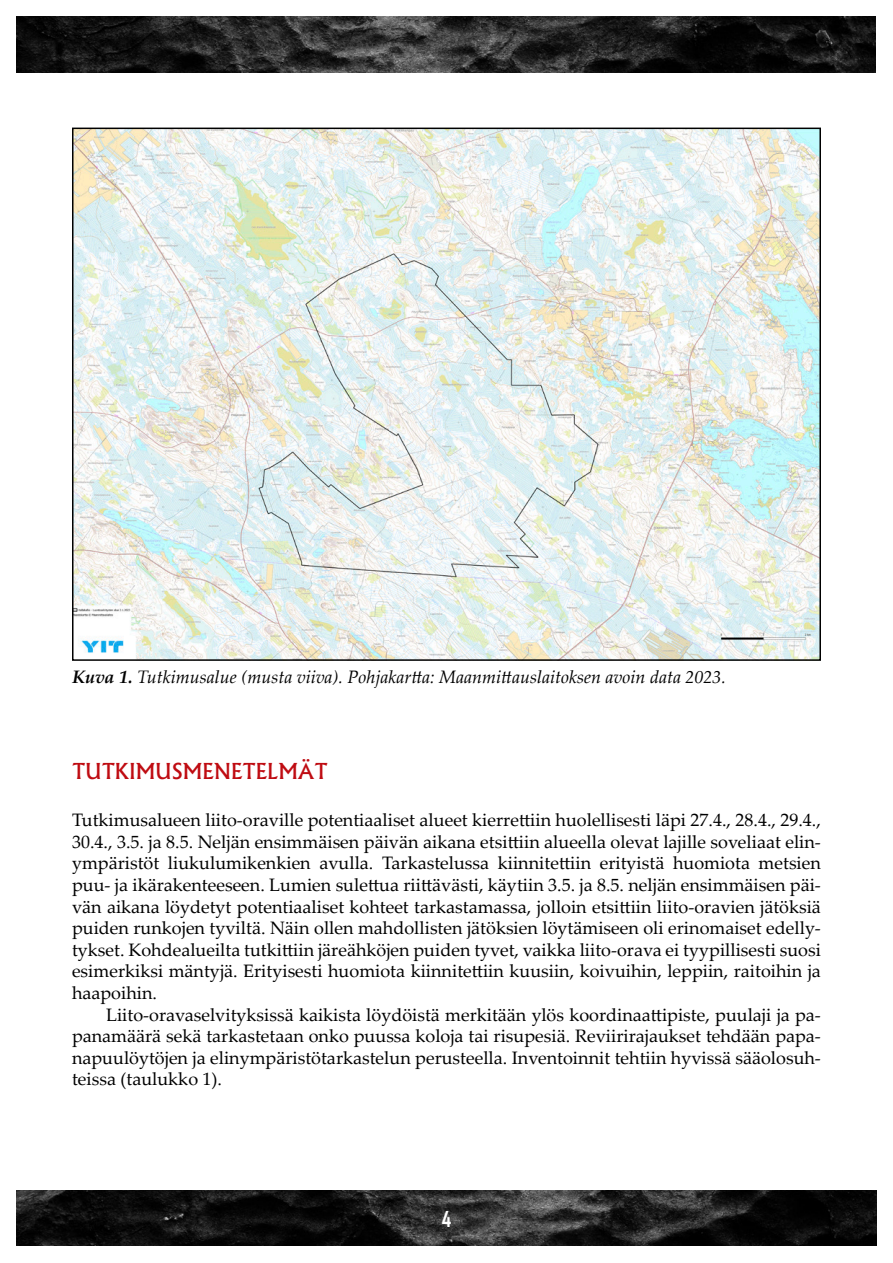
<style>
.page{position:relative;width:893px;height:1263px;background:#fff}
.page>*{position:absolute;margin:0;border:0;box-sizing:border-box;transform-origin:0 0}
.Perusotsikko{font:500 21px "Albertus";color:#bf0c12}
.t1{font:700 21px "Agency FB";color:#fff}
.Perusteksti{font:18px/21.6px "Palatino Linotype";color:#000;text-align:justify}
.Leipäteksti{font:18px/21.6px "Palatino Linotype";color:#000;text-align:justify}
.Perusteksti-2{font:italic 18px "Palatino Linotype";color:#000}
.s1{font-weight:700}
</style>
<div class="page">
<img style="left:17px;top:1191px;width:859px;height:55px">
<img style="left:17px;top:17px;width:859px;height:55px">
<img style="left:75px;top:131px;width:743px;height:527px">
<p class="Perusteksti-2" style="left:72px;top:664px;width:656px"><span class="s1">Kuva 1.</span> Tutkimusalue (musta viiva). Pohjakartta: Maanmittauslaitoksen avoin data 2023.</p>
<p class="Perusotsikko" style="left:72px;top:758px;width:257px">TUTKIMUSMENETELMÄT</p>
<p class="Perusteksti" style="left:72px;top:808px;width:750px">Tutkimusalueen liito-oraville potentiaaliset alueet kierrettiin huolellisesti läpi 27.4., 28.4., 29.4., 30.4., 3.5. ja 8.5. Neljän ensimmäisen päivän aikana etsittiin alueella olevat lajille soveliaat elin&shy;ympäristöt liukulumikenkien avulla. Tarkastelussa kiinnitettiin erityistä huomiota metsien puu- ja ikärakenteeseen. Lumien sulettua riittävästi, käytiin 3.5. ja 8.5. neljän ensimmäisen päi&shy;vän aikana löydetyt potentiaaliset kohteet tarkastamassa, jolloin etsittiin liito-oravien jätöksiä puiden runkojen tyviltä. Näin ollen mahdollisten jätöksien löytämiseen oli erinomaiset edelly&shy;tykset. Kohdealueilta tutkittiin järeähköjen puiden tyvet, vaikka liito-orava ei tyypillisesti suosi esimerkiksi mäntyjä. Erityisesti huomiota kiinnitettiin kuusiin, koivuihin, leppiin, raitoihin ja haapoihin.</p>
<p class="Leipäteksti" style="left:72px;top:1003px;width:750px;text-indent:34px">Liito-oravaselvityksissä kaikista löydöistä merkitään ylös koordinaattipiste, puulaji ja pa&shy;panamäärä sekä tarkastetaan onko puussa koloja tai risupesiä. Reviirirajaukset tehdään papa&shy;napuulöytöjen ja elinympäristötarkastelun perusteella. Inventoinnit tehtiin hyvissä sääolosuh&shy;teissa (taulukko 1).</p>
<p class="t1" style="left:442px;top:1206px;width:11px">4</p>
</div>
